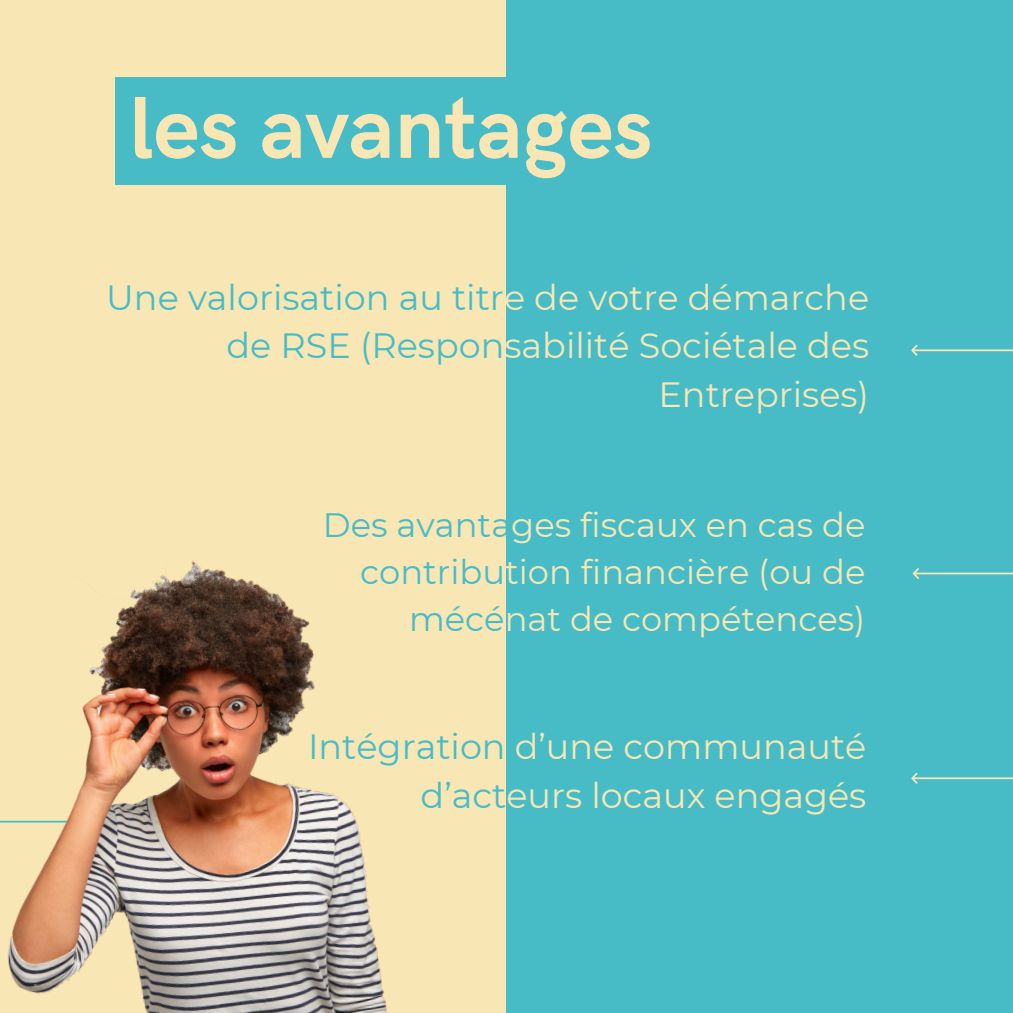
<style>
.page{position:relative;width:1013px;height:1013px;background:#fff}
.page>*{position:absolute;margin:0;border:0;box-sizing:border-box;transform-origin:0 0}
.t1{font:700 88.12px "HK Grotesk";color:#f8e6b5}
.t2{font:35px/48.8px "Montserrat";color:#f8e6b5;text-align:right}
.t3{font:33.75px/46.9px "Montserrat";color:#f8e6b5;text-align:right}
.s1{color:#47bcc6}
</style>
<div class="page">
<div style="left:0;top:0;width:1012px;height:1012px;background:#f8e6b5"></div>
<div style="left:506px;top:0;width:506px;height:1012px;background:#47bcc6"></div>
<img style="left:0;top:561px;width:387px;height:451px">
<div style="left:115px;top:77px;width:488px;height:108px;background:#47bcc6"></div>
<svg style="left:911px;top:772px;width:101px;height:12px"></svg>
<svg style="left:912px;top:568px;width:100px;height:11px"></svg>
<svg style="left:911px;top:345px;width:101px;height:11px"></svg>
<h1 class="t1" style="left:129px;top:78px;width:525px">les avantages</h1>
<p class="t2" style="left:106px;top:272px;width:764px"><span class="s1">Une valorisation au titr</span>e de votre démarche <span class="s1">de RSE (Respon</span>sabilité Sociétale des<br>Entreprises)</p>
<p class="t3" style="left:323px;top:501px;width:544px"><span class="s1">Des avanta</span>ges fiscaux en cas de <span class="s1">contribu</span>tion financière (ou de <span class="s1">mécé</span>nat de compétences)</p>
<p class="t2" style="left:308px;top:722px;width:560px"><span class="s1">Intégration</span> d’une communauté <span class="s1">d’act</span>eurs locaux engagés</p>
</div>
